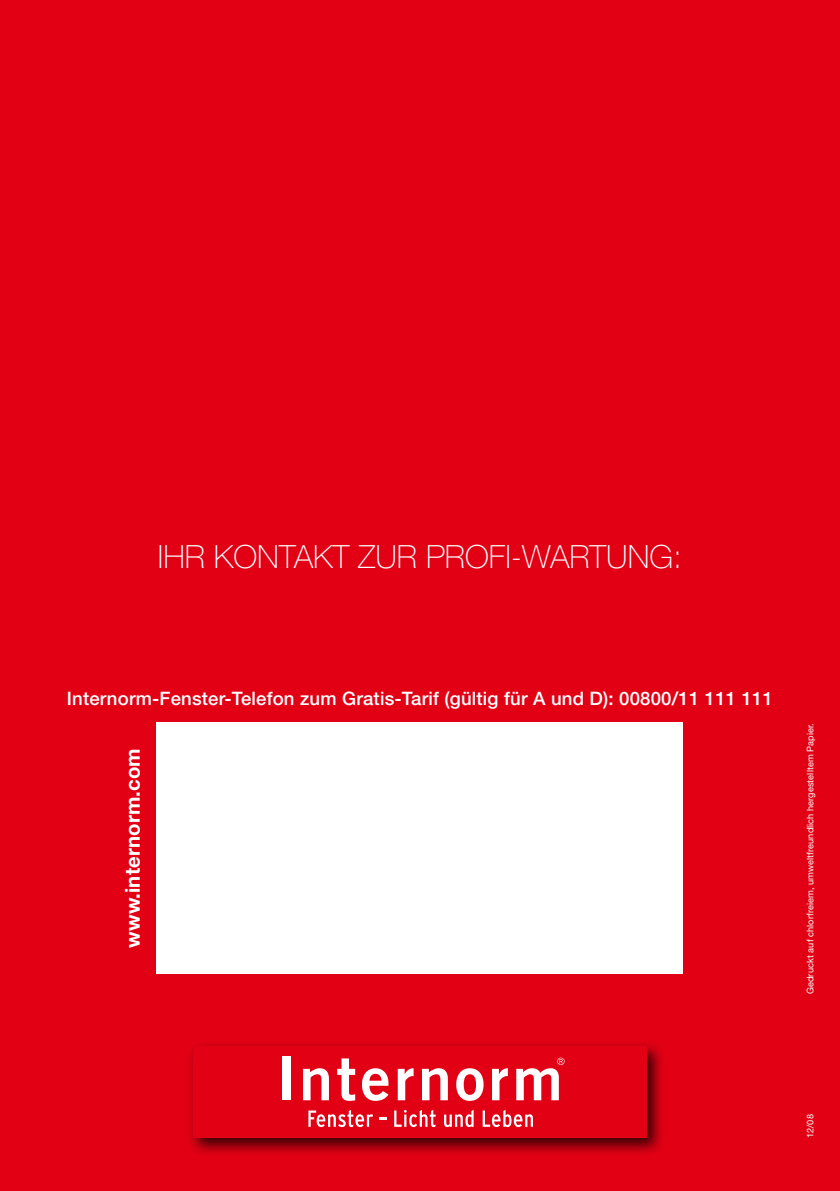
<style>
.page{position:relative;width:840px;height:1191px;background:#fff}
.page>*{position:absolute;margin:0;border:0;box-sizing:border-box;transform-origin:0 0}
.t1{font:100 32px "Helvetica Neue LT Pro";color:#fff}
.t2{font:700 20.4px "Helvetica Neue LT Pro";letter-spacing:.005em;color:#fff}
.t3{font:500 18.6px "Helvetica Neue LT Pro";letter-spacing:.01em;color:#fff}
.t4{font:9.2px "Helvetica Neue LT Pro";letter-spacing:.01em;color:#fff}
</style>
<div class="page">
<div style="left:0;top:0;width:839px;height:1191px;background:#e20015"></div>
<div style="left:186px;top:1040px;width:478px;height:116px;background:#000;opacity:.75"></div>
<div style="left:193px;top:1046px;width:453px;height:92px;background:#e20015"></div>
<svg style="left:308px;top:1110px;width:65px;height:17px"></svg>
<svg style="left:379px;top:1117px;width:7px;height:2px"></svg>
<svg style="left:394px;top:1110px;width:41px;height:17px"></svg>
<svg style="left:444px;top:1110px;width:29px;height:17px"></svg>
<svg style="left:482px;top:1110px;width:50px;height:17px"></svg>
<div style="left:282px;top:1056px;width:9px;height:44px;background:#fff"></div>
<svg style="left:303px;top:1068px;width:26px;height:32px"></svg>
<svg style="left:337px;top:1058px;width:18px;height:42px"></svg>
<svg style="left:362px;top:1068px;width:26px;height:32px"></svg>
<svg style="left:397px;top:1068px;width:16px;height:32px"></svg>
<svg style="left:422px;top:1068px;width:25px;height:32px"></svg>
<svg style="left:456px;top:1068px;width:27px;height:32px"></svg>
<svg style="left:492px;top:1068px;width:15px;height:32px"></svg>
<svg style="left:516px;top:1057px;width:48px;height:43px"></svg>
<div style="left:157px;top:722px;width:525px;height:251px;background:#fff"></div>
<h1 class="t1" style="left:158px;top:537px;width:525px">IHR KONTAKT ZUR PROFI-WARTUNG:</h1>
<p class="t3" style="left:67px;top:687px;width:707px">Internorm-Fenster-Telefon zum Gratis-Tarif (gültig für A und D): 00800/11 111 111</p>
<p class="t2" style="left:119px;top:947px;width:201px;rotate:-90deg">www.internorm.com</p>
<p class="t4" style="left:804px;top:994px;width:272px;rotate:-90deg">Gedruckt auf chlorfreiem, umweltfreundlich hergestelltem Papier.</p>
<p class="t4" style="left:804px;top:1138px;width:25px;rotate:-90deg">12/08</p>
</div>
